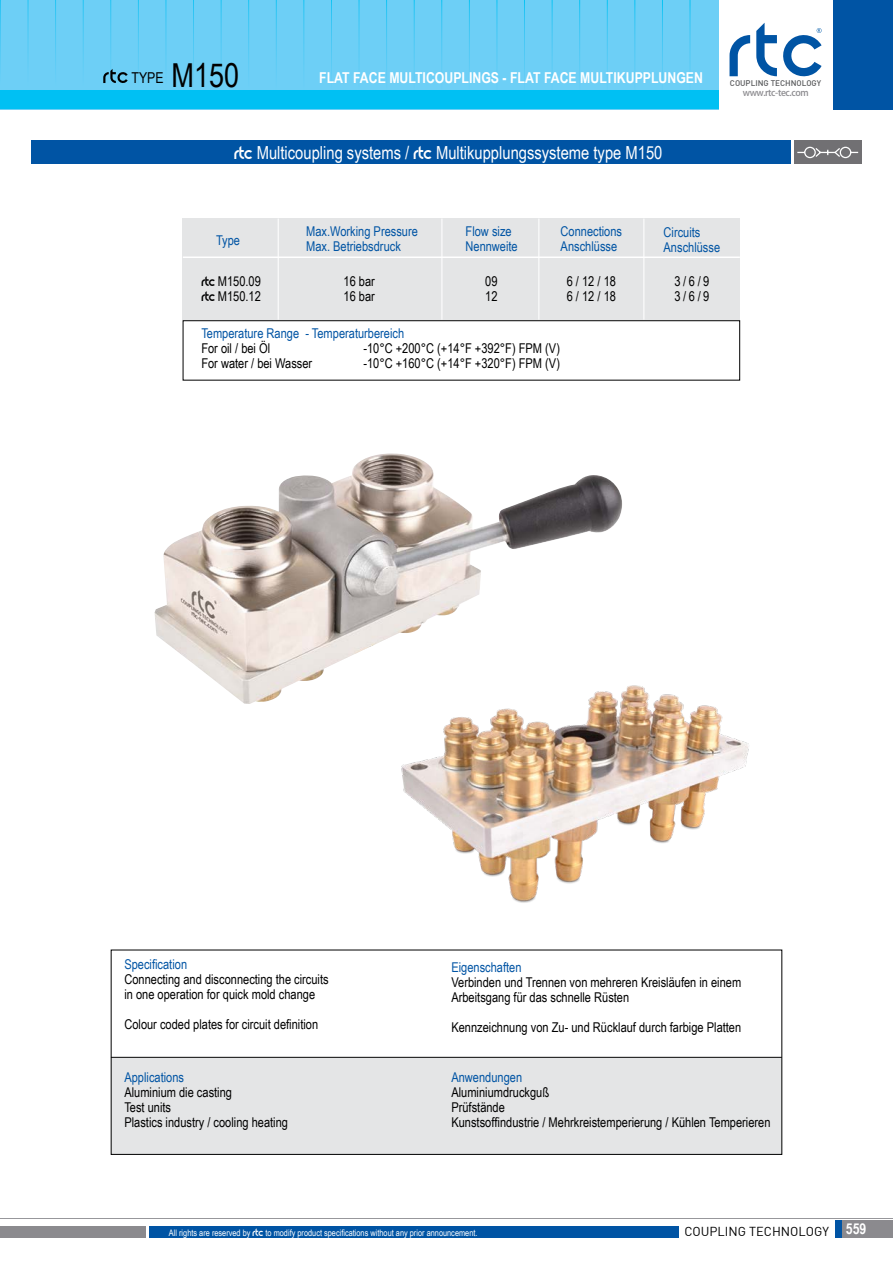
<style>
.page{position:relative;width:893px;height:1263px;background:#fff}
.page>*{position:absolute;margin:0;border:0;box-sizing:border-box;transform-origin:0 0}
.t1{font:18px "Arial Narrow Turk";color:#fff}
.t2{font:700 15px "Arial Narrow Turk";color:#fff}
.t3{font:15px "Arial Narrow Turk";color:#000}
.t4{font:13.5px/15px "Arial Narrow Turk";color:#000}
.t5{font:13.5px/15px "Arial Narrow Turk";color:#0054a4}
.t6{font:12.75px "DI Nbek";color:#000}
.t7{font:500 9.15px "Koz Go Pr 6 N";letter-spacing:-.04em;color:#8b8a8e}
.t8{font:9px "Arial Narrow Turk";color:#fff}
.t9{font:500 8.1px "DI Nbek";color:#58595b}
.s1{font-size:33px}
.s2{font-family:"Abode"}
.s3{font-family:"Abode";font-size:10.5px}
</style>
<div class="page">
<div style="left:0;top:1226px;width:146px;height:11px;background:#8b8a8e"></div>
<div style="left:149px;top:1226px;width:529px;height:11px;background:#0054a4"></div>
<hr style="left:0;top:1218px;width:893px;height:1px;background:#97979b">
<div style="left:833px;top:0;width:60px;height:109px;background:#0054a4"></div>
<svg style="left:729px;top:35px;width:21px;height:41px"></svg>
<svg style="left:756px;top:23px;width:66px;height:54px"></svg>
<div style="left:843px;top:1220px;width:50px;height:17px;background:#8b8a8e"></div>
<div style="left:835px;top:1220px;width:7px;height:17px;background:#0054a4"></div>
<div style="left:111px;top:1058px;width:671px;height:96px;background:#e4e5e6"></div>
<div style="left:0;top:0;width:718px;height:109px;background:#6dcff6"></div>
<svg style="left:0;top:0;width:690px;height:91px"></svg>
<div style="left:0;top:91px;width:718px;height:18px;background:#00c0f3"></div>
<svg style="left:103px;top:69px;width:25px;height:15px"></svg>
<div style="left:183px;top:320px;width:557px;height:60px;border:1px solid #000"></div>
<div style="left:183px;top:219px;width:557px;height:101px;background:#e4e5e6"></div>
<hr style="left:183px;top:256px;width:557px;height:2px;background:#fff">
<hr style="left:278px;top:219px;width:1px;height:101px;background:#fff">
<hr style="left:441px;top:219px;width:1px;height:101px;background:#fff">
<hr style="left:538px;top:219px;width:1px;height:101px;background:#fff">
<hr style="left:643px;top:219px;width:1px;height:101px;background:#fff">
<hr style="left:111px;top:1057px;width:671px;height:1px;background:#000">
<div style="left:32px;top:141px;width:759px;height:23px;background:#0054a4"></div>
<div style="left:794px;top:141px;width:67px;height:23px;background:#717073"></div>
<svg style="left:797px;top:146px;width:62px;height:13px"></svg>
<img style="left:401px;top:685px;width:348px;height:218px">
<img style="left:155px;top:453px;width:467px;height:251px">
<p class="t3" style="left:132px;top:69px;width:109px">TYPE <span class="s1">M150</span></p>
<p class="t2" style="left:319px;top:69px;width:385px">FLAT FACE MULTICOUPLINGS - FLAT FACE MULTIKUPPLUNGEN</p>
<h1 class="t1" style="left:234px;top:142px;width:430px"><span class="s2">rtc</span> Multicoupling systems / <span class="s2">rtc</span> Multikupplungssysteme type M150</h1>
<p class="t9" style="left:730px;top:78px;width:93px">COUPLING TECHNOLOGY</p>
<p class="t7" style="left:743px;top:88px;width:68px">www.rtc-tec.com</p>
<p class="t5" style="left:561px;top:224px;width:63px">Connections<br>Anschlüsse</p>
<p class="t5" style="left:306px;top:224px;width:113px">Max.Working Pressure<br>Max. Betriebsdruck</p>
<p class="t5" style="left:466px;top:224px;width:54px">Flow size<br>Nennweite</p>
<p class="t5" style="left:664px;top:225px;width:58px">Circuits<br>Anschlüsse</p>
<p class="t5" style="left:216px;top:233px;width:26px">Type</p>
<p class="t4" style="left:201px;top:274px;width:61px"><span class="s2">rtc</span> M150.09 <span class="s2">rtc</span> M150.12</p>
<p class="t4" style="left:344px;top:274px;width:33px">16 bar<br>16 bar</p>
<p class="t4" style="left:485px;top:274px;width:14px">09<br>12</p>
<p class="t4" style="left:567px;top:274px;width:51px">6 / 12 / 18<br>6 / 12 / 18</p>
<p class="t4" style="left:674px;top:274px;width:36px">3 / 6 / 9<br>3 / 6 / 9</p>
<p class="t5" style="left:201px;top:326px;width:204px">Temperature Range - Temperaturbereich</p>
<p class="t4" style="left:201px;top:341px;width:70px">For oil / bei Öl</p>
<p class="t4" style="left:363px;top:341px;width:198px">-10°C +200°C (+14°F +392°F) FPM (V)</p>
<p class="t4" style="left:201px;top:356px;width:112px">For water / bei Wasser</p>
<p class="t4" style="left:363px;top:356px;width:198px">-10°C +160°C (+14°F +320°F) FPM (V)</p>
<p class="t5" style="left:124px;top:957px;width:64px">Specification</p>
<p class="t4" style="left:124px;top:972px;width:206px">Connecting and disconnecting the circuits in one operation for quick mold change</p>
<p class="t4" style="left:124px;top:1017px;width:195px">Colour coded plates for circuit definition</p>
<p class="t5" style="left:124px;top:1070px;width:61px">Applications</p>
<p class="t4" style="left:124px;top:1085px;width:165px">Aluminium die casting<br>Test units<br>Plastics industry / cooling heating</p>
<p class="t5" style="left:451px;top:960px;width:72px">Eigenschaften</p>
<p class="t4" style="left:451px;top:975px;width:291px">Verbinden und Trennen von mehreren Kreisläufen in einem<br>Arbeitsgang für das schnelle Rüsten</p>
<p class="t4" style="left:451px;top:1020px;width:291px">Kennzeichnung von Zu- und Rücklauf durch farbige Platten</p>
<p class="t5" style="left:451px;top:1070px;width:72px">Anwendungen</p>
<p class="t4" style="left:451px;top:1085px;width:321px">Aluminiumdruckguß<br>Prüfstände<br>Kunstsoffindustrie / Mehrkreistemperierung / Kühlen Temperieren</p>
<p class="t8" style="left:169px;top:1227px;width:310px">All rights are reserved by <span class="s3">rtc</span> to modify product specifications without any prior announcement.</p>
<p class="t6" style="left:684px;top:1223px;width:146px">COUPLING TECHNOLOGY</p>
<p class="t2" style="left:846px;top:1220px;width:22px">559</p>
</div>
